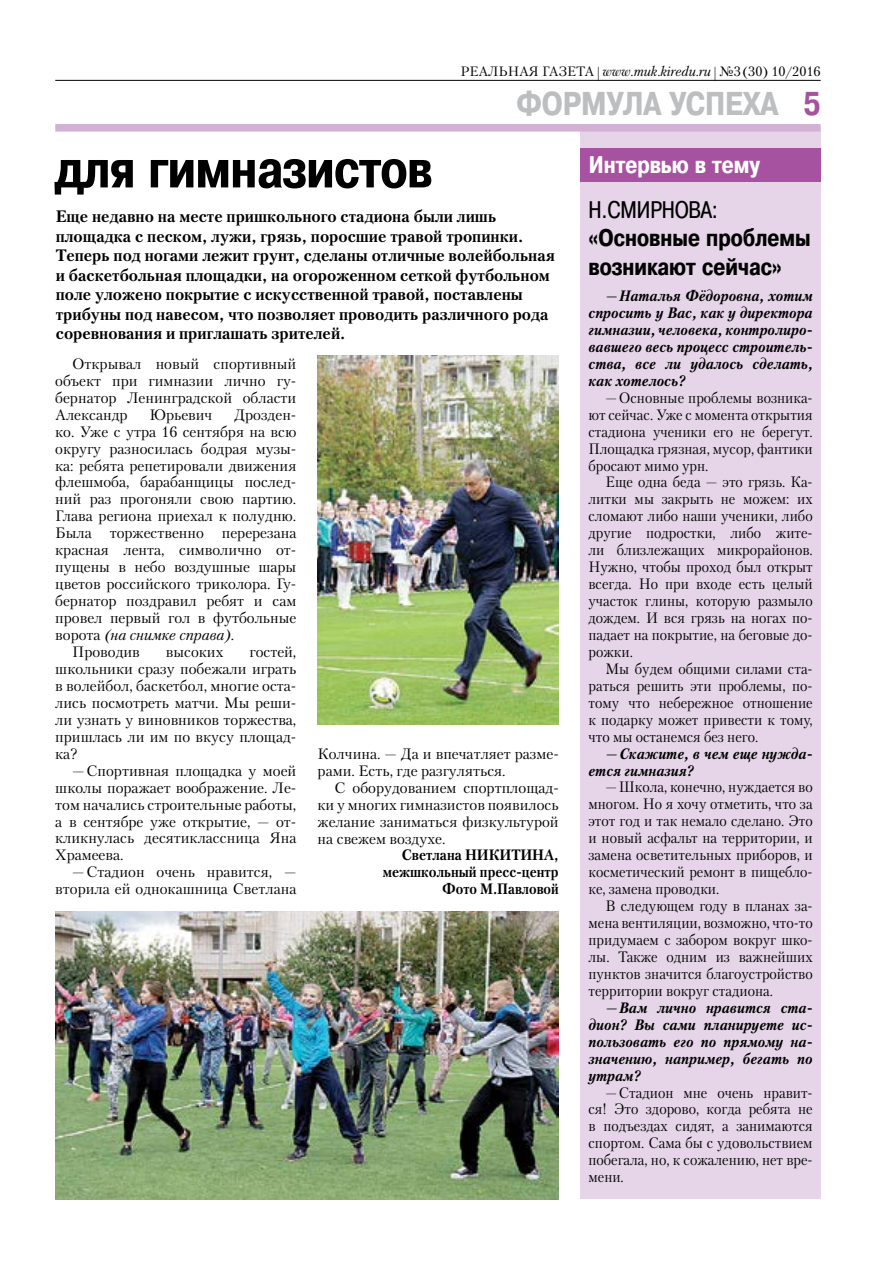
<style>
.page{position:relative;width:893px;height:1263px;background:#fff}
.page>*{position:absolute;margin:0;border:0;box-sizing:border-box;transform-origin:0 0}
.t1{font:700 54px "Pragmatica Cond C";letter-spacing:-.01em;color:#000}
.t2{font:700 33px "Pragmatica Cond C";letter-spacing:.06em;color:#bcbec0}
.t3{font:700 24px/28.5px "Pragmatica Cond C";color:#000}
.t4{font:700 24px "Pragmatica Cond C";color:#fff}
.t5{font:24px "Pragmatica Cond C";color:#000}
.t6{font:700 16.5px/19.5px "Petersburg C";color:#000}
.t7{font:15px/17px "Petersburg C";color:#000;text-align:justify;scale:.94 1}
.t8{font:15px/17px "Petersburg C";color:#000;text-align:justify}
.t9{font:italic 700 15px/17px "Petersburg C";color:#000;text-align:justify;scale:.94 1}
.t10{font:700 15px/17px "Petersburg C";color:#000;text-align:right;scale:.93 1}
.t11{font:italic 15px "Petersburg C";color:#000}
.t12{font:13.5px "Petersburg C";color:#000}
.s1{font-style:italic}
.s2{color:#a752a0}
.s3{font-style:normal}
</style>
<div class="page">
<hr style="left:55px;top:80px;width:766px;height:1px;background:#000">
<div style="left:580px;top:132px;width:241px;height:1067px;background:#e6d5e9"></div>
<div style="left:580px;top:149px;width:241px;height:33px;background:#a752a0"></div>
<div style="left:55px;top:124px;width:766px;height:8px;background:#d3b1d4"></div>
<img style="left:317px;top:355px;width:241px;height:370px">
<img style="left:55px;top:911px;width:504px;height:288px">
<p class="t12" style="left:460px;top:64px;width:362px">реальная газета | <span class="s1">www.muk.kiredu.ru</span> | №3(30) 10/2016</p>
<h2 class="t2" style="left:517px;top:85px;width:305px">формула успеха <span class="s2">5</span></h2>
<h1 class="t1" style="left:55px;top:139px;width:379px">для гимназистов</h1>
<p class="t6" style="left:56px;top:206px;width:501px">Еще недавно на месте пришкольного стадиона были лишь площадка с песком, лужи, грязь, поросшие травой тропинки.<br>Теперь под ногами лежит грунт, сделаны отличные волейбольная и баскетбольная площадки, на огороженном сеткой футбольном поле уложено покрытие с искусственной травой, поставлены трибуны под навесом, что позволяет проводить различного рода соревнования и приглашать зрителей.</p>
<p class="t8" style="left:55px;top:355px;width:243px;text-indent:17px">Открывал новый спортивный объект при гимназии лично гу&shy;бернатор Ленинградской области Александр</p>
<p class="t8" style="left:149px;top:406px;width:65px">Юрьевич</p>
<p class="t8" style="left:234px;top:406px;width:64px">Дрозден-</p>
<p class="t8" style="left:55px;top:423px;width:243px">ко. Уже с утра 16 сентября на всю</p>
<p class="t8" style="left:55px;top:440px;width:243px">округу разносилась бодрая музы-</p>
<p class="t8" style="left:55px;top:457px;width:243px">ка: ребята репетировали движения</p>
<p class="t8" style="left:55px;top:474px;width:243px">флешмоба, барабанщицы послед-</p>
<p class="t8" style="left:55px;top:490px;width:243px">ний раз прогоняли свою партию.</p>
<p class="t8" style="left:55px;top:507px;width:243px">Глава региона приехал к полудню.</p>
<p class="t8" style="left:55px;top:524px;width:243px">Была торжественно перерезана</p>
<p class="t8" style="left:55px;top:541px;width:243px">красная лента, символично от-</p>
<p class="t8" style="left:55px;top:558px;width:243px">пущены в небо воздушные шары</p>
<p class="t8" style="left:55px;top:575px;width:243px">цветов российского триколора. Гу-</p>
<p class="t8" style="left:55px;top:592px;width:243px">бернатор поздравил ребят и сам</p>
<p class="t8" style="left:55px;top:609px;width:243px">провел первый гол в футбольные</p>
<p class="t11" style="left:55px;top:626px;width:181px"><span class="s3">ворота</span> (на снимке справа)<span class="s3">.</span></p>
<p class="t8" style="left:72px;top:643px;width:69px">Проводив</p>
<p class="t8" style="left:166px;top:643px;width:59px">высоких</p>
<p class="t8" style="left:55px;top:643px;width:243px;text-indent:194px">гостей, школьники сразу побежали играть в волейбол, баскетбол, многие оста&shy;лись посмотреть матчи. Мы реши&shy;ли узнать у виновников торжества, пришлась ли им по вкусу площад&shy;ка?</p>
<p class="t8" style="left:55px;top:762px;width:243px;text-indent:17px">—Спортивная площадка у моей школы поражает воображение. Ле&shy;том начались строительные работы, а в сентябре уже открытие, — от&shy;кликнулась десятиклассница Яна Храмеева.</p>
<p class="t8" style="left:55px;top:863px;width:243px;text-align:right">—Стадион очень нравится, — вторила ей однокашница Светлана</p>
<p class="t8" style="left:318px;top:745px;width:243px">Колчина. — Да и впечатляет разме&shy;рами. Есть, где разгуляться.</p>
<p class="t8" style="left:318px;top:779px;width:243px;text-indent:17px">С оборудованием спортплощад&shy;ки у многих гимназистов появилось желание заниматься физкультурой на свежем воздухе.</p>
<p class="t10" style="left:402px;top:846px;width:118px">Светлана НИКИТИНА</p>
<p class="t10" style="left:383px;top:846px;width:191px">,<br>межшкольный пресс-центр<br>Фото М.Павловой</p>
<h3 class="t4" style="left:589px;top:152px;width:173px">Интервью в тему</h3>
<h3 class="t5" style="left:588px;top:196px;width:75px">Н.Смирнова</h3>
<h3 class="t5" style="left:712px;top:196px;width:8px">:</h3>
<h3 class="t3" style="left:588px;top:224px;width:224px">«Основные проблемы возникают сейчас»</h3>
<p class="t9" style="left:588px;top:287px;width:240px;text-indent:17px">—Наталья Фёдоровна, хотим спросить у Вас, как у директора гимназии, человека, контролиро&shy;вавшего весь процесс строитель&shy;ства, все ли удалось сделать, как хотелось?</p>
<p class="t7" style="left:588px;top:389px;width:240px;text-indent:17px">—Основные проблемы возника&shy;ют сейчас. Уже с момента открытия стадиона ученики его не берегут.<br>Площадка грязная, мусор, фантики бросают мимо урн.</p>
<p class="t7" style="left:588px;top:474px;width:240px;text-indent:17px">Еще одна беда — это грязь. Ка&shy;литки мы закрыть не можем: их сломают либо наши ученики, либо другие подростки, либо жите&shy;ли близлежащих микрорайонов.<br>Нужно, чтобы проход был открыт всегда. Но при входе есть целый участок глины, которую размыло дождем. И вся грязь на ногах по&shy;падает на покрытие, на беговые до&shy;рожки.</p>
<p class="t7" style="left:588px;top:660px;width:240px;text-indent:17px">Мы будем общими силами ста&shy;раться решить эти проблемы, по&shy;тому что небережное отношение к подарку может привести к тому, что мы останемся без него.</p>
<p class="t9" style="left:588px;top:744px;width:240px;text-indent:17px">—Скажите, в чем еще нужда&shy;ется гимназия?</p>
<p class="t7" style="left:588px;top:778px;width:240px;text-indent:17px">—Школа, конечно, нуждается во многом. Но я хочу отметить, что за этот год и так немало сделано. Это и новый асфальт на территории, и замена осветительных приборов, и косметический ремонт в пищебло&shy;ке, замена проводки.</p>
<p class="t7" style="left:588px;top:897px;width:240px;text-indent:17px">В следующем году в планах за&shy;мена вентиляции, возможно, что-то придумаем с забором вокруг шко&shy;лы. Также одним из важнейших пунктов значится благоустройство территории вокруг стадиона.</p>
<p class="t9" style="left:588px;top:999px;width:240px;text-indent:17px">—Вам лично нравится ста&shy;дион? Вы сами планируете ис&shy;пользовать его по прямому на&shy;значению, например, бегать по утрам?</p>
<p class="t7" style="left:588px;top:1083px;width:240px;text-indent:17px">—Стадион мне очень нравит&shy;ся! Это здорово, когда ребята не в подъездах сидят, а занимаются спортом. Сама бы с удовольствием побегала, но, к сожалению, нет вре&shy;мени.</p>
</div>
